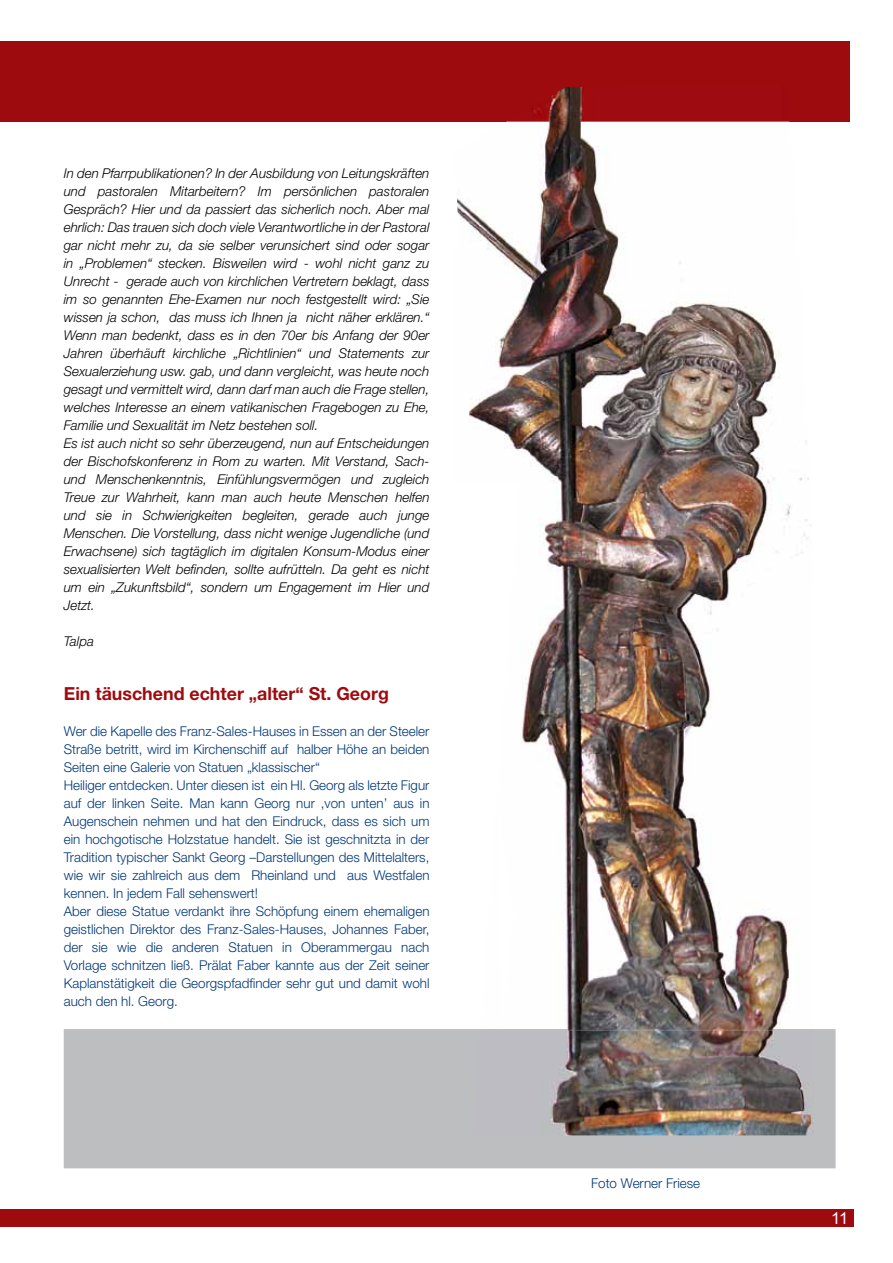
<style>
.page{position:relative;width:893px;height:1263px;background:#fff}
.page>*{position:absolute;margin:0;border:0;box-sizing:border-box;transform-origin:0 0}
.t1{font:700 18px "Helvetica Neue LT Pro";color:#9e0b0f}
.t2{font:16.5px "Arial";color:#fff}
.t3{font:italic 300 13.5px/18px "Helvetica Neue LT Pro";color:#000}
.t4{font:300 13.5px/18px "Helvetica Neue LT Pro";color:#003878}
</style>
<div class="page">
<div style="left:0;top:41px;width:850px;height:80px;background:#9e0b0f"></div>
<div style="left:0;top:1210px;width:854px;height:17px;background:#9e0b0f"></div>
<div style="left:64px;top:1029px;width:772px;height:139px;background:#bcbec0"></div>
<img style="left:454px;top:121px;width:356px;height:382px">
<img style="left:521px;top:503px;width:290px;height:526px">
<img style="left:534px;top:87px;width:50px;height:34px">
<img style="left:473px;top:1030px;width:341px;height:105px">
<img style="left:480px;top:1029px;width:334px;height:1px">
<svg style="left:502px;top:1029px;width:1px;height:13px"></svg>
<p class="t3" style="left:64px;top:164px;width:367px">In den Pfarrpublikationen? In der Ausbildung von Leitungskräften und pastoralen Mitarbeitern? Im persönlichen pastoralen Gespräch? Hier und da passiert das sicherlich noch. Aber mal ehrlich: Das trauen sich doch viele Verantwortliche in der Pastoral gar nicht mehr zu, da sie selber verunsichert sind oder sogar in „Problemen“ stecken. Bisweilen wird - wohl nicht ganz zu Unrecht - gerade auch von kirchlichen Vertretern beklagt, dass im so genannten Ehe-Examen nur noch festgestellt wird: „Sie wissen ja schon, das muss ich Ihnen ja nicht näher erklären.“ Wenn man bedenkt, dass es in den 70er bis Anfang der 90er Jahren überhäuft kirchliche „Richtlinien“ und Statements zur Sexualerziehung usw. gab, und dann vergleicht, was heute noch gesagt und vermittelt wird, dann darf man auch die Frage stellen, welches Interesse an einem vatikanischen Fragebogen zu Ehe, Familie und Sexualität im Netz bestehen soll.<br>Es ist auch nicht so sehr überzeugend, nun auf Entscheidungen der Bischofskonferenz in Rom zu warten. Mit Verstand, Sach&shy;und Menschenkenntnis, Einfühlungsvermögen und zugleich Treue zur Wahrheit, kann man auch heute Menschen helfen und sie in Schwierigkeiten begleiten, gerade auch junge Menschen. Die Vorstellung, dass nicht wenige Jugendliche (und Erwachsene) sich tagtäglich im digitalen Konsum-Modus einer sexualisierten Welt befinden, sollte aufrütteln. Da geht es nicht um ein „Zukunftsbild“, sondern um Engagement im Hier und Jetzt.</p>
<p class="t3" style="left:64px;top:631px;width:32px">Talpa</p>
<h1 class="t1" style="left:64px;top:682px;width:327px">Ein täuschend echter „alter“ St. Georg</h1>
<p class="t4" style="left:64px;top:722px;width:367px">Wer die Kapelle des Franz-Sales-Hauses in Essen an der Steeler Straße betritt, wird im Kirchenschiff auf halber Höhe an beiden Seiten eine Galerie von Statuen „klassischer“<br>Heiliger entdecken. Unter diesen ist ein Hl. Georg als letzte Figur auf der linken Seite. Man kann Georg nur ‚von unten’ aus in Augenschein nehmen und hat den Eindruck, dass es sich um ein hochgotische Holzstatue handelt. Sie ist geschnitzta in der Tradition typischer Sankt Georg –Darstellungen des Mittelalters, wie wir sie zahlreich aus dem Rheinland und aus Westfalen kennen. In jedem Fall sehenswert!<br>Aber diese Statue verdankt ihre Schöpfung einem ehemaligen geistlichen Direktor des Franz-Sales-Hauses, Johannes Faber, der sie wie die anderen Statuen in Oberammergau nach Vorlage schnitzen ließ. Prälat Faber kannte aus der Zeit seiner Kaplanstätigkeit die Georgspfadfinder sehr gut und damit wohl auch den hl. Georg.</p>
<p class="t4" style="left:591px;top:1173px;width:111px">Foto Werner Friese</p>
<p class="t2" style="left:831px;top:1207px;width:19px">11</p>
</div>
